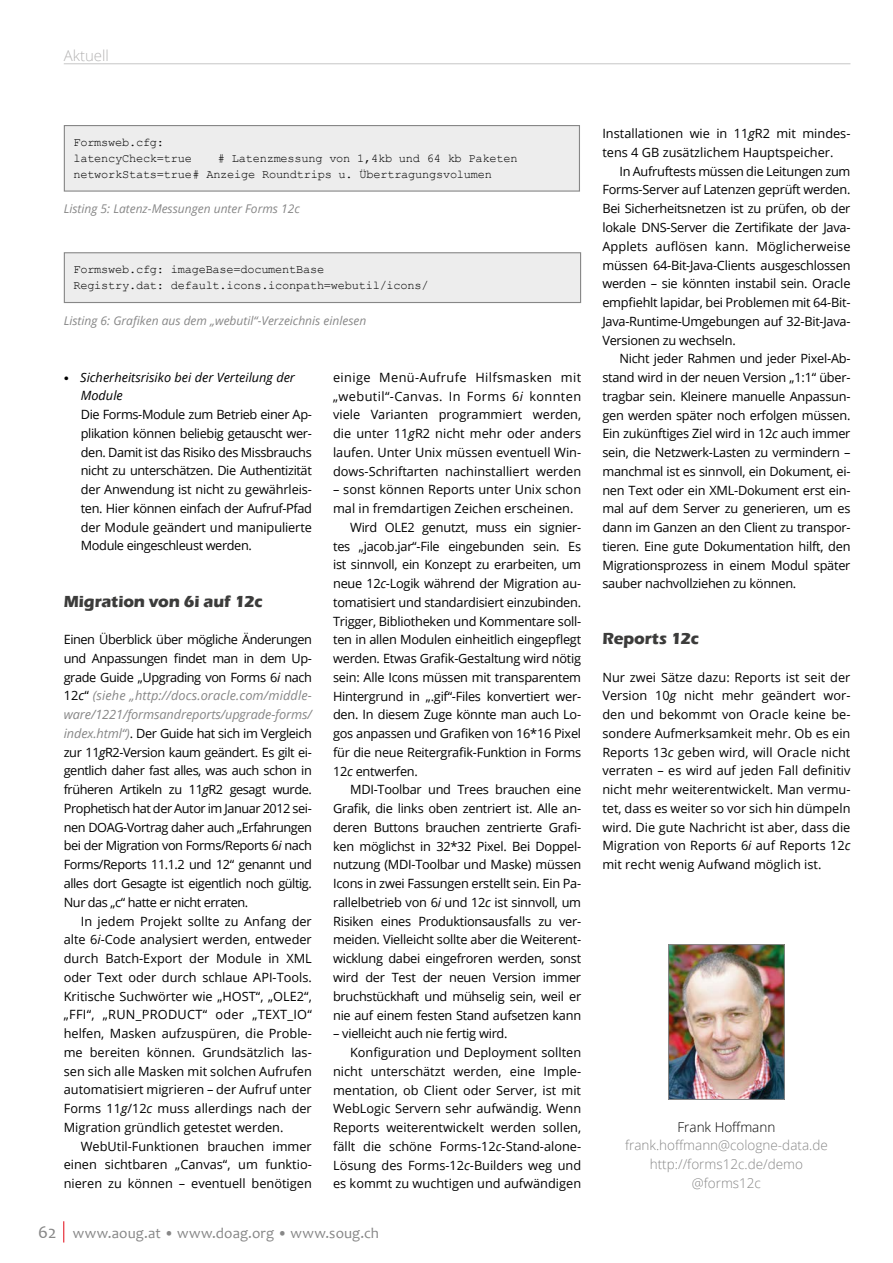
<style>
.page{position:relative;width:893px;height:1263px;background:#fff}
.page>*{position:absolute;margin:0;border:0;box-sizing:border-box;transform-origin:0 0}
.t1{font:700 16.5px "Eras ITC";letter-spacing:-.01em;color:#3c3c3b}
.t2{font:15px "Candara";letter-spacing:.01em;color:#878787}
.t3{font:300 15px "Open Sans";color:#b5b4b4}
.t4{font:300 13.5px/18.8px "Open Sans";color:#878787;text-align:center}
.t5{font:300 13.5px "Open Sans";color:#000}
.t6{font:12.75px/18.8px "Open Sans";letter-spacing:-.02em;color:#000;text-align:justify}
.t7{font:12.75px/18.8px "Open Sans";color:#000}
.t8{font:italic 12.75px/18.8px "Open Sans";color:#000}
.t9{font:12px/15.8px "Courier New";letter-spacing:-.02em;color:#000}
.t10{font:italic 12px "Open Sans";color:#878787}
.s1{font-family:"Stone Serif Std";font-weight:500;font-style:normal;font-size:10.5px}
.s2{font-style:italic}
.s3{font-style:italic;color:#878787}
.s4{font-size:18px}
</style>
<div class="page">
<svg style="left:63px;top:1221px;width:1px;height:21px"></svg>
<hr style="left:64px;top:64px;width:786px;height:1px;background:#c6c6c6">
<svg style="left:64px;top:63px;width:40px;height:2px"></svg>
<img style="left:670px;top:946px;width:112px;height:151px">
<div style="left:668px;top:944px;width:116px;height:155px;border:1px solid #878787"></div>
<div style="left:64px;top:126px;width:515px;height:65px;background:#ededed"></div>
<div style="left:64px;top:125px;width:516px;height:67px;border:1px solid #878787"></div>
<div style="left:64px;top:253px;width:517px;height:49px;background:#ededed"></div>
<div style="left:64px;top:252px;width:517px;height:51px;border:1px solid #878787"></div>
<p class="t3" style="left:64px;top:45px;width:47px">Aktuell</p>
<p class="t9" style="left:73px;top:134px;width:120px">Formsweb.cfg: latencyCheck=true</p>
<p class="t9" style="left:73px;top:150px;width:446px;text-indent:145px"># Latenzmessung von 1,4kb und 64 kb Paketen networkStats=true# Anzeige Roundtrips u. Übertragungsvolumen</p>
<p class="t10" style="left:64px;top:200px;width:237px">Listing 5: Latenz-Messungen unter Forms 12c</p>
<p class="t9" style="left:73px;top:261px;width:357px">Formsweb.cfg: imageBase=documentBase<br>Registry.dat: default.icons.iconpath=webutil/icons/</p>
<p class="t10" style="left:64px;top:313px;width:304px">Listing 6: Grafiken aus dem „webutil“-Verzeichnis einlesen</p>
<p class="t8" style="left:81px;top:367px;width:216px;text-indent:-17px"><span class="s1">•</span> Sicherheitsrisiko bei der Verteilung der<br>Module</p>
<p class="t6" style="left:81px;top:405px;width:233px">Die Forms-Module zum Betrieb einer Ap&shy;plikation können beliebig getauscht wer&shy;den. Damit ist das Risiko des Missbrauchs nicht zu unterschätzen. Die Authentizität der Anwendung ist nicht zu gewährleis&shy;ten. Hier können einfach der Aufruf-Pfad der Module geändert und manipulierte Module eingeschleust werden.</p>
<p class="t1" style="left:64px;top:592px;width:200px">Migration von 6i auf 12c</p>
<p class="t6" style="left:64px;top:630px;width:250px">Einen Überblick über mögliche Änderungen und Anpassungen findet man in dem Up&shy;grade Guide „Upgrading von Forms 6<span class="s2">i</span> nach 12<span class="s2">c</span>“ <span class="s3">(siehe „http://docs.oracle.com/middle&shy;ware/1221/formsandreports/upgrade-forms/ index.html“)</span>. Der Guide hat sich im Vergleich zur 11<span class="s2">g</span>R2-Version kaum geändert. Es gilt ei&shy;gentlich daher fast alles, was auch schon in früheren Artikeln zu 11<span class="s2">g</span>R2 gesagt wurde.<br>Prophetisch hat der Autor im Januar 2012 sei&shy;nen DOAG-Vortrag daher auch „Erfahrungen bei der Migration von Forms/Reports 6<span class="s2">i</span> nach Forms/Reports 11.1.2 und 12“ genannt und alles dort Gesagte ist eigentlich noch gültig.<br>Nur das „c“ hatte er nicht erraten.</p>
<p class="t6" style="left:64px;top:911px;width:250px;text-indent:17px">In jedem Projekt sollte zu Anfang der alte 6<span class="s2">i</span>-Code analysiert werden, entweder durch Batch-Export der Module in XML oder Text oder durch schlaue API-Tools.<br>Kritische Suchwörter wie „HOST“, „OLE2“, „FFI“, „RUN_PRODUCT“ oder „TEXT_IO“ helfen, Masken aufzuspüren, die Proble&shy;me bereiten können. Grundsätzlich las&shy;sen sich alle Masken mit solchen Aufrufen automatisiert migrieren – der Aufruf unter Forms 11<span class="s2">g</span>/12<span class="s2">c</span> muss allerdings nach der Migration gründlich getestet werden.</p>
<p class="t6" style="left:64px;top:1136px;width:250px;text-indent:17px">WebUtil-Funktionen brauchen immer einen sichtbaren „Canvas“, um funktio&shy;nieren zu können – eventuell benötigen</p>
<p class="t6" style="left:333px;top:367px;width:250px">einige Menü-Aufrufe Hilfsmasken mit „webutil“-Canvas. In Forms 6<span class="s2">i</span> konnten viele Varianten programmiert werden, die unter 11<span class="s2">g</span>R2 nicht mehr oder anders laufen. Unter Unix müssen eventuell Win&shy;dows-Schriftarten nachinstalliert werden</p>
<p class="t7" style="left:333px;top:480px;width:250px">– sonst können Reports unter Unix schon</p>
<p class="t7" style="left:333px;top:499px;width:242px">mal in fremdartigen Zeichen erscheinen.</p>
<p class="t6" style="left:350px;top:517px;width:233px">Wird OLE2 genutzt, muss ein signier-</p>
<p class="t6" style="left:333px;top:536px;width:250px">tes „jacob.jar“-File eingebunden sein. Es</p>
<p class="t6" style="left:333px;top:555px;width:250px">ist sinnvoll, ein Konzept zu erarbeiten, um</p>
<p class="t6" style="left:333px;top:574px;width:250px">neue 12<span class="s2">c</span>-Logik während der Migration au-</p>
<p class="t6" style="left:333px;top:592px;width:250px">tomatisiert und standardisiert einzubinden.</p>
<p class="t6" style="left:333px;top:611px;width:250px">Trigger, Bibliotheken und Kommentare soll-</p>
<p class="t6" style="left:333px;top:630px;width:250px">ten in allen Modulen einheitlich eingepflegt</p>
<p class="t6" style="left:333px;top:649px;width:250px">werden. Etwas Grafik-Gestaltung wird nötig</p>
<p class="t6" style="left:333px;top:667px;width:250px">sein: Alle Icons müssen mit transparentem</p>
<p class="t6" style="left:333px;top:686px;width:250px">Hintergrund in „.gif“-Files konvertiert wer-</p>
<p class="t6" style="left:333px;top:705px;width:250px">den. In diesem Zuge könnte man auch Lo-</p>
<p class="t6" style="left:333px;top:724px;width:250px">gos anpassen und Grafiken von 16*16 Pixel</p>
<p class="t6" style="left:333px;top:742px;width:250px">für die neue Reitergrafik-Funktion in Forms</p>
<p class="t6" style="left:333px;top:761px;width:86px">12<span class="s2">c</span> entwerfen.</p>
<p class="t6" style="left:350px;top:780px;width:233px">MDI-Toolbar und Trees brauchen eine</p>
<p class="t6" style="left:333px;top:799px;width:250px">Grafik, die links oben zentriert ist. Alle an-</p>
<p class="t6" style="left:333px;top:818px;width:250px">deren Buttons brauchen zentrierte Grafi-</p>
<p class="t6" style="left:333px;top:836px;width:250px">ken möglichst in 32*32 Pixel. Bei Doppel-</p>
<p class="t6" style="left:333px;top:855px;width:250px">nutzung (MDI-Toolbar und Maske) müssen</p>
<p class="t6" style="left:333px;top:874px;width:250px">Icons in zwei Fassungen erstellt sein. Ein Pa-</p>
<p class="t6" style="left:333px;top:893px;width:250px">rallelbetrieb von 6<span class="s2">i</span> und 12<span class="s2">c</span> ist sinnvoll, um</p>
<p class="t6" style="left:333px;top:911px;width:250px">Risiken eines Produktionsausfalls zu ver-</p>
<p class="t6" style="left:333px;top:930px;width:250px">meiden. Vielleicht sollte aber die Weiterent-</p>
<p class="t6" style="left:333px;top:949px;width:250px">wicklung dabei eingefroren werden, sonst</p>
<p class="t6" style="left:333px;top:968px;width:250px">wird der Test der neuen Version immer</p>
<p class="t6" style="left:333px;top:986px;width:250px">bruchstückhaft und mühselig sein, weil er</p>
<p class="t6" style="left:333px;top:1005px;width:250px">nie auf einem festen Stand aufsetzen kann</p>
<p class="t6" style="left:333px;top:1024px;width:176px">– vielleicht auch nie fertig wird.</p>
<p class="t7" style="left:350px;top:1043px;width:233px">Konfiguration und Deployment sollten</p>
<p class="t7" style="left:333px;top:1061px;width:250px">nicht unterschätzt werden, eine Imple-</p>
<p class="t7" style="left:333px;top:1080px;width:250px">mentation, ob Client oder Server, ist mit</p>
<p class="t7" style="left:333px;top:1099px;width:250px">WebLogic Servern sehr aufwändig. Wenn</p>
<p class="t7" style="left:333px;top:1118px;width:250px">Reports weiterentwickelt werden sollen,</p>
<p class="t7" style="left:333px;top:1136px;width:250px">fällt die schöne Forms-12<span class="s2">c</span>-Stand-alone-</p>
<p class="t7" style="left:333px;top:1155px;width:250px">Lösung des Forms-12<span class="s2">c</span>-Builders weg und</p>
<p class="t7" style="left:333px;top:1174px;width:250px">es kommt zu wuchtigen und aufwändigen</p>
<p class="t2" style="left:38px;top:1224px;width:342px"><span class="s4">62</span> www.aoug.at • www.doag.org • www.soug.ch</p>
<p class="t7" style="left:602px;top:124px;width:250px">Installationen wie in 11<span class="s2">g</span>R2 mit mindes&shy;tens 4 GB zusätzlichem Hauptspeicher.</p>
<p class="t6" style="left:602px;top:161px;width:250px;text-indent:17px">In Aufruftests müssen die Leitungen zum Forms-Server auf Latenzen geprüft werden.<br>Bei Sicherheitsnetzen ist zu prüfen, ob der lokale DNS-Server die Zertifikate der Java-Applets auflösen kann. Möglicherweise müssen 64-Bit-Java-Clients ausgeschlossen werden – sie könnten instabil sein. Oracle empfiehlt lapidar, bei Problemen mit 64-Bit-Java-Runtime-Umgebungen auf 32-Bit-Java-Versionen zu wechseln.</p>
<p class="t6" style="left:602px;top:349px;width:250px;text-indent:17px">Nicht jeder Rahmen und jeder Pixel-Ab&shy;stand wird in der neuen Version „1:1“ über&shy;tragbar sein. Kleinere manuelle Anpassun&shy;gen werden später noch erfolgen müssen.<br>Ein zukünftiges Ziel wird in 12<span class="s2">c</span> auch immer sein, die Netzwerk-Lasten zu vermindern – manchmal ist es sinnvoll, ein Dokument, ei&shy;nen Text oder ein XML-Dokument erst ein&shy;mal auf dem Server zu generieren, um es dann im Ganzen an den Client zu transpor&shy;tieren. Eine gute Dokumentation hilft, den Migrationsprozess in einem Modul später sauber nachvollziehen zu können.</p>
<p class="t1" style="left:602px;top:629px;width:98px">Reports 12c</p>
<p class="t6" style="left:602px;top:667px;width:250px">Nur zwei Sätze dazu: Reports ist seit der Version 10<span class="s2">g</span> nicht mehr geändert wor&shy;den und bekommt von Oracle keine be&shy;sondere Aufmerksamkeit mehr. Ob es ein Reports 13<span class="s2">c</span> geben wird, will Oracle nicht verraten – es wird auf jeden Fall definitiv nicht mehr weiterentwickelt. Man vermu&shy;tet, dass es weiter so vor sich hin dümpeln wird. Die gute Nachricht ist aber, dass die Migration von Reports 6<span class="s2">i</span> auf Reports 12<span class="s2">c </span>mit recht wenig Aufwand möglich ist.</p>
<p class="t5" style="left:677px;top:1117px;width:99px">Frank Hoffmann</p>
<p class="t4" style="left:625px;top:1136px;width:204px">frank.hoffmann@cologne-data.de http://forms12c.de/demo @forms12c</p>
</div>
